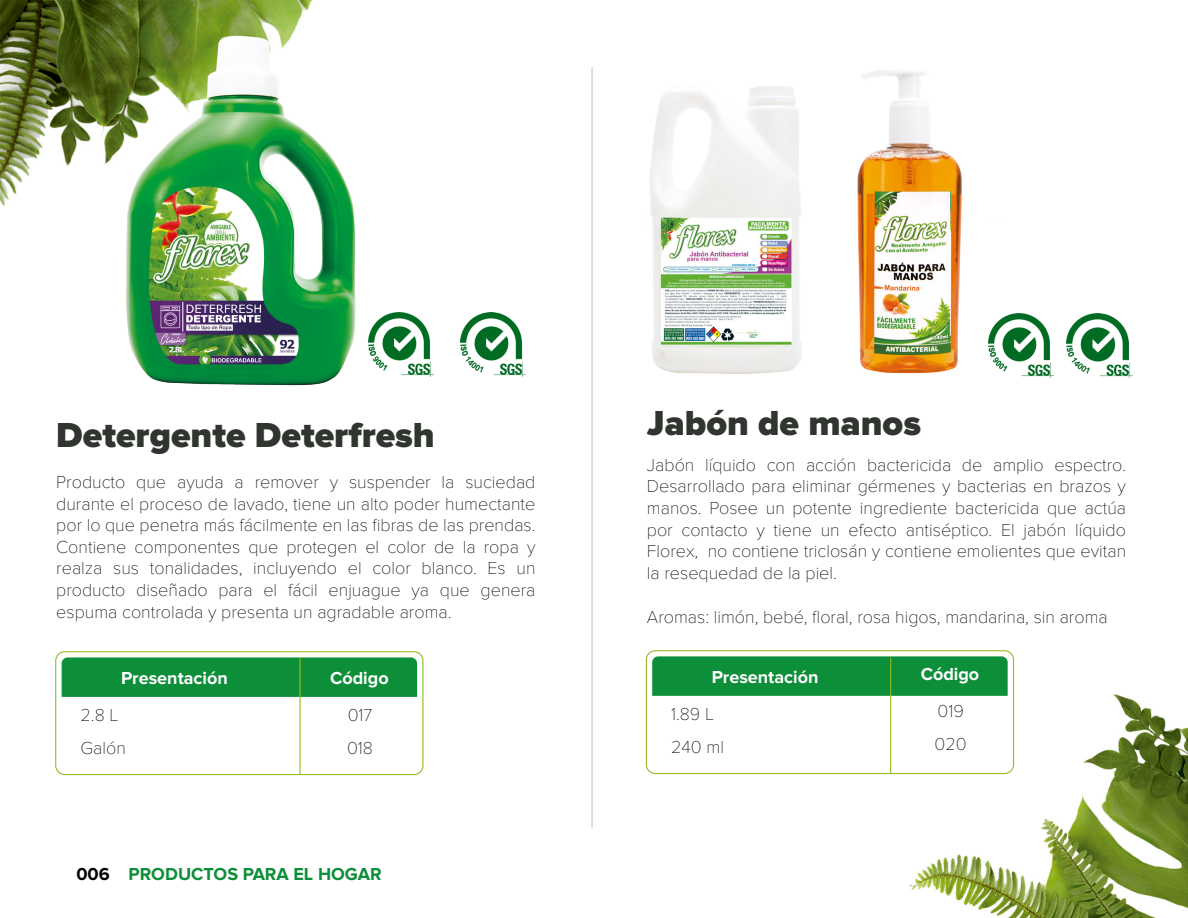
<style>
.page{position:relative;width:1188px;height:918px;background:#fff}
.page>*{position:absolute;margin:0;border:0;box-sizing:border-box;transform-origin:0 0}
.t1{font:900 36px "Proxima Nova";color:#313530}
.t2{font:100 18px/21.6px "Proxima Nova T";color:#000;text-align:justify}
.t3{font:700 18px "Proxima Nova";color:#fff}
.t4{font:700 18px "Proxima Nova";color:#0d8e38}
.s1{color:#000}
</style>
<div class="page">
<img style="left:0;top:0;width:1188px;height:918px">
<div style="left:55px;top:651px;width:369px;height:124px;border:1px solid #95bd20;border-radius:9px"></div>
<div style="left:646px;top:650px;width:368px;height:124px;border:1px solid #95bd20;border-radius:9px"></div>
<img style="left:377px;top:312px;width:57px;height:64px">
<img style="left:460px;top:312px;width:66px;height:64px">
<img style="left:1028px;top:314px;width:26px;height:64px">
<img style="left:1067px;top:314px;width:66px;height:64px">
<div style="left:62px;top:657px;width:355px;height:40px;background:#0d8e38"></div>
<hr style="left:300px;top:657px;width:1px;height:118px;background:#95bd20">
<div style="left:652px;top:656px;width:356px;height:40px;background:#0d8e38"></div>
<hr style="left:890px;top:658px;width:1px;height:116px;background:#95bd20">
<hr style="left:591px;top:67px;width:2px;height:761px;background:#dddddb">
<img style="left:102px;top:14px;width:275px;height:397px">
<img style="left:850px;top:39px;width:178px;height:361px">
<img style="left:600px;top:39px;width:250px;height:361px">
<h1 class="t1" style="left:56px;top:414px;width:380px">Detergente Deterfresh</h1>
<p class="t2" style="left:56px;top:471px;width:481px">Producto que ayuda a remover y suspender la suciedad durante el proceso de lavado, tiene un alto poder humectante por lo que penetra más fácilmente en las fibras de las prendas.<br>Contiene componentes que protegen el color de la ropa y realza sus tonalidades, incluyendo el color blanco. Es un producto diseñado para el fácil enjuague ya que genera espuma controlada y presenta un agradable aroma.</p>
<p class="t3" style="left:121px;top:667px;width:108px">Presentación</p>
<p class="t3" style="left:330px;top:667px;width:60px">Código</p>
<p class="t2" style="left:81px;top:705px;width:39px">2.8 L</p>
<p class="t2" style="left:348px;top:705px;width:26px">017</p>
<p class="t2" style="left:81px;top:738px;width:47px">Galón</p>
<p class="t2" style="left:347px;top:738px;width:27px">018</p>
<p class="t4" style="left:76px;top:864px;width:307px"><span class="s1">006</span> PRODUCTOS PARA EL HOGAR</p>
<h1 class="t1" style="left:647px;top:402px;width:276px">Jabón de manos</h1>
<p class="t2" style="left:647px;top:454px;width:481px">Jabón líquido con acción bactericida de amplio espectro.<br>Desarrollado para eliminar gérmenes y bacterias en brazos y manos. Posee un potente ingrediente bactericida que actúa por contacto y tiene un efecto antiséptico. El jabón líquido Florex, no contiene triclosán y contiene emolientes que evitan la resequedad de la piel.</p>
<p class="t2" style="left:647px;top:606px;width:462px">Aromas: limón, bebé, floral, rosa higos, mandarina, sin aroma</p>
<p class="t3" style="left:712px;top:666px;width:108px">Presentación</p>
<p class="t3" style="left:921px;top:663px;width:60px">Código</p>
<p class="t2" style="left:671px;top:704px;width:44px">1.89 L</p>
<p class="t2" style="left:938px;top:701px;width:28px">019</p>
<p class="t2" style="left:671px;top:737px;width:54px">240 ml</p>
<p class="t2" style="left:935px;top:734px;width:34px">020</p>
</div>
